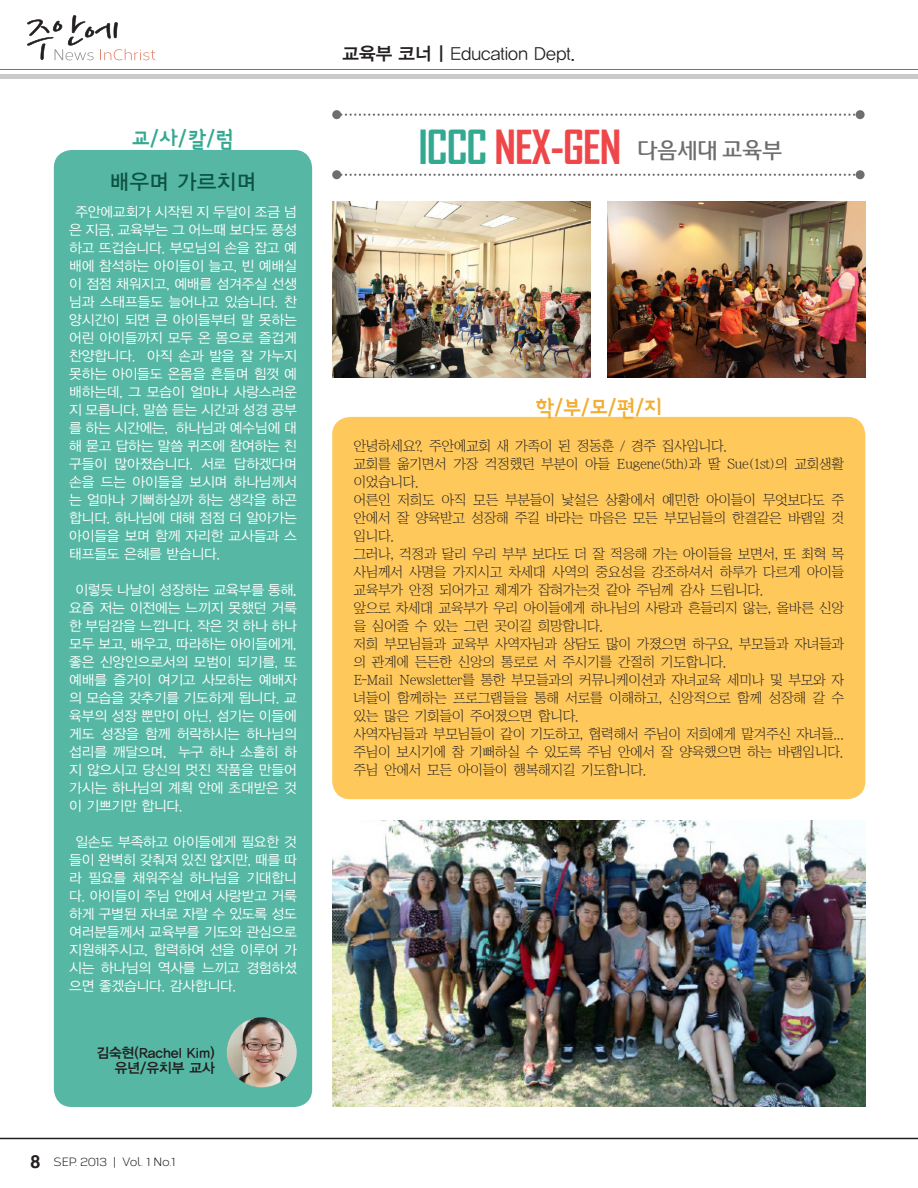
<style>
.page{position:relative;width:918px;height:1188px;background:#fff}
.page>*{position:absolute;margin:0;border:0;box-sizing:border-box;transform-origin:0 0}
.t1{font:700 45px "Agency FB";letter-spacing:-.025em;color:#ef4649}
.t2{font:22.5px "Sang Sang Title B";color:#f2ad33}
.t3{font:22.5px "Sang Sang Title B";color:#32a990}
.t4{font:21px "YDIYGO330";letter-spacing:.025em;color:#0d5344}
.t5{font:18px "YDIYGO320";color:#231f20}
.t6{font:13.8px/18px "YDIYGO320";letter-spacing:-.01em;color:#fff;text-align:justify}
.t7{font:13.8px/18px "Jabmlv 50";letter-spacing:-.025em;color:#231f20}
.t8{font:13.8px/15.1px "YDIYGO340";color:#231f20;text-align:right}
.t9{font:12px "Corbert";letter-spacing:-.01em;color:#231f20}
.s1{font-family:"Helvetica";font-weight:700;font-size:18px}
.s2{font-family:"YDIYGO340"}
.s3{color:#32a990}
.s4{font-family:"Daum Regular";font-weight:400;font-size:21px;color:#6e6e70}
</style>
<div class="page">
<hr style="left:0;top:69px;width:918px;height:1px;background:#231f20">
<svg style="left:27px;top:15px;width:128px;height:45px"></svg>
<div style="left:0;top:74px;width:918px;height:5px;background:#c9c9c9"></div>
<hr style="left:0;top:1138px;width:918px;height:1px;background:#231f20">
<div style="left:54px;top:150px;width:258px;height:957px;background:#56b8a4;border-radius:18px"></div>
<div style="left:332px;top:417px;width:533px;height:382px;background:#fec85b;border-radius:18px"></div>
<img style="left:332px;top:201px;width:259px;height:177px">
<img style="left:607px;top:201px;width:258px;height:177px">
<img style="left:332px;top:821px;width:533px;height:286px">
<svg style="left:341px;top:114px;width:515px;height:2px"></svg>
<div style="left:332px;top:110px;width:9px;height:9px;background:#6e6e70;border-radius:50%"></div>
<div style="left:856px;top:110px;width:9px;height:9px;background:#6e6e70;border-radius:50%"></div>
<svg style="left:341px;top:174px;width:515px;height:2px"></svg>
<div style="left:332px;top:170px;width:9px;height:9px;background:#6e6e70;border-radius:50%"></div>
<div style="left:856px;top:170px;width:9px;height:9px;background:#6e6e70;border-radius:50%"></div>
<img style="left:227px;top:1017px;width:70px;height:70px;border-radius:35px">
<h2 class="t3" style="left:132px;top:128px;width:103px">교/사/칼/럼</h2>
<h3 class="t4" style="left:110px;top:170px;width:148px">배우며 가르치며</h3>
<p class="t6" style="left:69px;top:203px;width:229px;text-indent:6px">주안에교회가 시작된 지 두달이 조금 넘 은 지금, 교육부는 그 어느때 보다도 풍성 하고 뜨겁습니다. 부모님의 손을 잡고 예 배에 참석하는 아이들이 늘고, 빈 예배실 이 점점 채워지고, 예배를 섬겨주실 선생 님과 스태프들도 늘어나고 있습니다. 찬 양시간이 되면 큰 아이들부터 말 못하는 어린 아이들까지 모두 온 몸으로 즐겁게 찬양합니다. 아직 손과 발을 잘 가누지 못하는 아이들도 온몸을 흔들며 힘껏 예 배하는데, 그 모습이 얼마나 사랑스러운 지 모릅니다. 말씀 듣는 시간과 성경 공부 를 하는 시간에는, 하나님과 예수님에 대 해 묻고 답하는 말씀 퀴즈에 참여하는 친 구들이 많아졌습니다. 서로 답하겠다며 손을 드는 아이들을 보시며 하나님께서 는 얼마나 기뻐하실까 하는 생각을 하곤 합니다. 하나님에 대해 점점 더 알아가는 아이들을 보며 함께 자리한 교사들과 스 태프들도 은혜를 받습니다.</p>
<p class="t6" style="left:69px;top:581px;width:229px;text-indent:6px">이렇듯 나날이 성장하는 교육부를 통해, 요즘 저는 이전에는 느끼지 못했던 거룩 한 부담감을 느낍니다. 작은 것 하나 하나 모두 보고, 배우고, 따라하는 아이들에게, 좋은 신앙인으로서의 모범이 되기를, 또 예배를 즐거이 여기고 사모하는 예배자 의 모습을 갖추기를 기도하게 됩니다. 교 육부의 성장 뿐만이 아닌, 섬기는 이들에 게도 성장을 함께 허락하시는 하나님의 섭리를 깨달으며, 누구 하나 소홀히 하 지 않으시고 당신의 멋진 작품을 만들어 가시는 하나님의 계획 안에 초대받은 것 이 기쁘기만 합니다.</p>
<p class="t6" style="left:69px;top:833px;width:229px;text-indent:6px">일손도 부족하고 아이들에게 필요한 것 들이 완벽히 갖춰져 있진 않지만, 때를 따 라 필요를 채워주실 하나님을 기대합니 다. 아이들이 주님 안에서 사랑받고 거룩 하게 구별된 자녀로 자랄 수 있도록 성도 여러분들께서 교육부를 기도와 관심으로 지원해주시고, 합력하여 선을 이루어 가 시는 하나님의 역사를 느끼고 경험하셨 으면 좋겠습니다. 감사합니다.</p>
<p class="t8" style="left:96px;top:1046px;width:120px">김숙현(Rachel Kim) 유년/유치부 교사</p>
<p class="t9" style="left:30px;top:1153px;width:147px"><span class="s1">8</span> SEP. 2013 | Vol. 1 No.1</p>
<h3 class="t5" style="left:343px;top:43px;width:234px"><span class="s2">교육부 코너 |</span> Education Dept.</h3>
<h1 class="t1" style="left:419px;top:122px;width:366px"><span class="s3">ICCC</span> NEX-GEN <span class="s4">다음세대 교육부</span></h1>
<h2 class="t2" style="left:535px;top:397px;width:128px">학/부/모/편/지</h2>
<p class="t7" style="left:353px;top:437px;width:492px">안녕하세요?. 주안에교회 새 가족이 된 정동훈 / 경주 집사입니다.<br>교회를 옮기면서 가장 걱정했던 부분이 아들 Eugene(5th)과 딸 Sue(1st)의 교회생활 이었습니다.<br>어른인 저희도 아직 모든 부분들이 낯설은 상황에서 예민한 아이들이 무엇보다도 주 안에서 잘 양육받고 성장해 주길 바라는 마음은 모든 부모님들의 한결같은 바램일 것 입니다.<br>그러나, 걱정과 달리 우리 부부 보다도 더 잘 적응해 가는 아이들을 보면서, 또 최혁 목 사님께서 사명을 가지시고 차세대 사역의 중요성을 강조하셔서 하루가 다르게 아이들 교육부가 안정 되어가고 체계가 잡혀가는것 같아 주님께 감사 드립니다.<br>앞으로 차세대 교육부가 우리 아이들에게 하나님의 사랑과 흔들리지 않는, 올바른 신앙 을 심어줄 수 있는 그런 곳이길 희망합니다.<br>저희 부모님들과 교육부 사역자님과 상담도 많이 가졌으면 하구요, 부모들과 자녀들과 의 관계에 든든한 신앙의 통로로 서 주시기를 간절히 기도합니다.<br>E-Mail Newsletter를 통한 부모들과의 커뮤니케이션과 자녀교육 세미나 및 부모와 자 녀들이 함께하는 프로그램들을 통해 서로를 이해하고, 신앙적으로 함께 성장해 갈 수 있는 많은 기회들이 주어졌으면 합니다.<br>사역자님들과 부모님들이 같이 기도하고, 협력해서 주님이 저희에게 맡겨주신 자녀들... 주님이 보시기에 참 기뻐하실 수 있도록 주님 안에서 잘 양육했으면 하는 바램입니다. 주님 안에서 모든 아이들이 행복해지길 기도합니다.</p>
</div>
